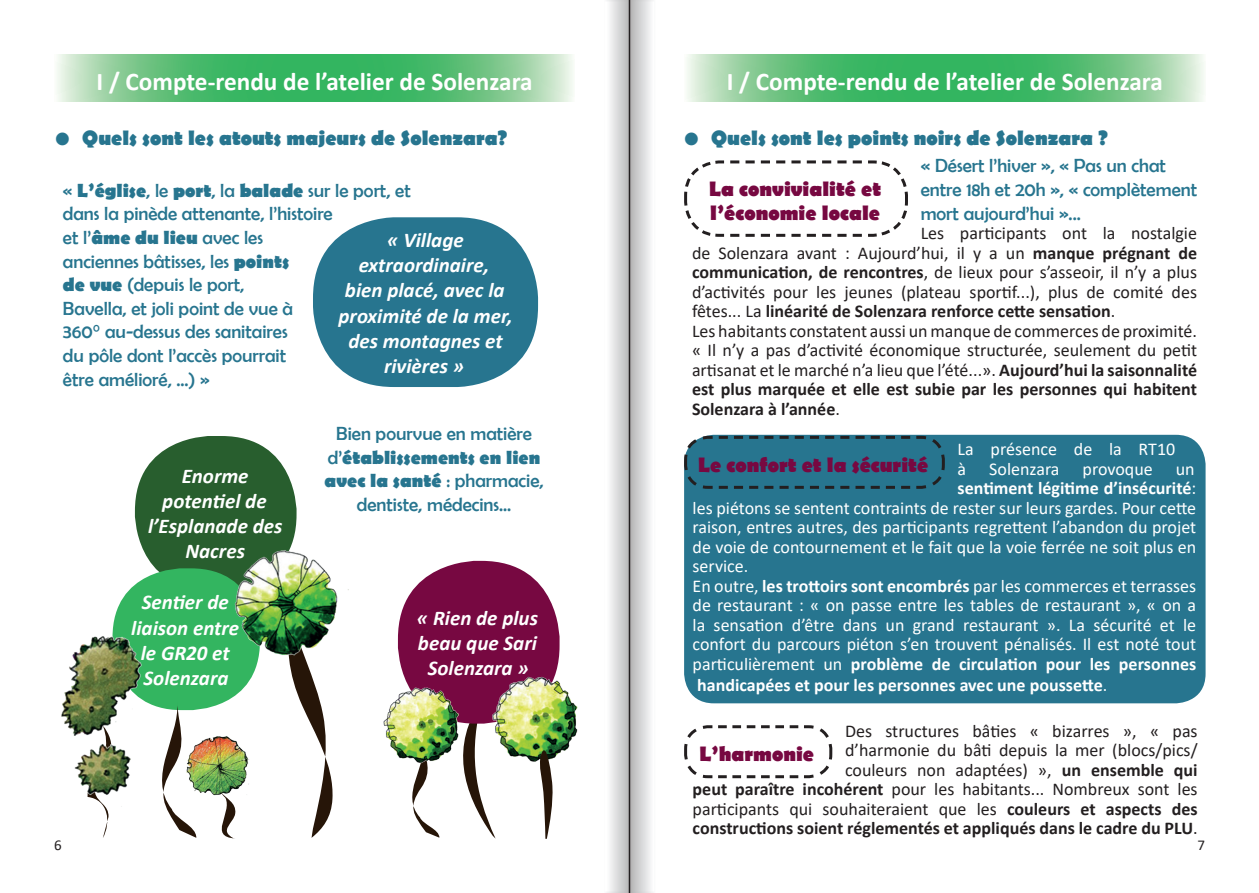
<style>
.page{position:relative;width:1259px;height:893px;background:#fff}
.page>*{position:absolute;margin:0;border:0;box-sizing:border-box;transform-origin:0 0}
.t1{font:700 25.5px "Calibri";color:#fff}
.t2{font:italic 700 21px/25.2px "Calibri";color:#fff;text-align:center}
.t3{font:700 21px "Berlin Sans FB";color:#27758f}
.t4{font:700 21px/23.7px "Berlin Sans FB";color:#770841}
.t5{font:19.2px/23.5px "Berlin Sans FB";color:#27758f}
.t6{font:18px/19.5px "Calibri";color:#231f20}
.t7{font:18px/19.5px "Calibri";color:#fff}
.t8{font:700 18px "Calibri";color:#fff}
.t9{font:15px "Calibri";color:#231f20}
.s1{font-weight:700}
.s2{font-weight:400}
</style>
<div class="page">
<svg style="left:610px;top:3px;width:41px;height:887px"></svg>
<hr style="left:629px;top:0;width:1px;height:893px;background:#231f20">
<div style="left:684px;top:435px;width:521px;height:268px;background:#27758f;border-radius:30px"></div>
<svg style="left:687px;top:54px;width:517px;height:47px;background:#65c380"></svg>
<svg style="left:684px;top:434px;width:262px;height:56px"></svg>
<svg style="left:684px;top:160px;width:224px;height:77px"></svg>
<svg style="left:684px;top:725px;width:149px;height:54px"></svg>
<div style="left:135px;top:436px;width:161px;height:154px;background:#285e2e;border-radius:75px"></div>
<svg style="left:465px;top:724px;width:30px;height:114px"></svg>
<div style="left:398px;top:561px;width:161px;height:163px;background:#770841;border-radius:78px"></div>
<div style="left:112px;top:568px;width:148px;height:142px;background:#33b560;border-radius:69px"></div>
<svg style="left:412px;top:778px;width:27px;height:60px"></svg>
<img style="left:383px;top:670px;width:91px;height:108px">
<svg style="left:57px;top:54px;width:516px;height:47px;background:#65c380"></svg>
<svg style="left:147px;top:702px;width:49px;height:136px"></svg>
<svg style="left:103px;top:806px;width:6px;height:32px"></svg>
<img style="left:61px;top:614px;width:86px;height:192px">
<svg style="left:292px;top:678px;width:41px;height:160px"></svg>
<img style="left:199px;top:529px;width:150px;height:149px">
<img style="left:183px;top:730px;width:66px;height:71px">
<img style="left:476px;top:656px;width:102px;height:123px">
<svg style="left:207px;top:791px;width:30px;height:47px"></svg>
<svg style="left:538px;top:736px;width:15px;height:103px"></svg>
<div style="left:313px;top:217px;width:225px;height:170px;background:#27758f;border-radius:81px"></div>
<h1 class="t1" style="left:97px;top:64px;width:437px">I / Compte-rendu de l’atelier de Solenzara</h1>
<p class="t3" style="left:55px;top:126px;width:453px">• Quels sont les atouts majeurs de Solenzara?</p>
<p class="t5" style="left:63px;top:178px;width:349px">« <span class="s1">L’église</span>, le <span class="s1">port</span>, la <span class="s1">balade</span> sur le port, et dans la pinède attenante, l’histoire<br>et l’<span class="s1">âme du lieu</span> avec les<br>anciennes bâtisses, les <span class="s1">points<br>de vue</span> (depuis le port,<br>Bavella, et joli point de vue à<br>360° au-dessus des sanitaires<br>du pôle dont l’accès pourrait<br>être amélioré, ...) »</p>
<p class="t5" style="left:324px;top:422px;width:220px;text-align:center">Bien pourvue en matière d’<span class="s1">établissements en lien avec la santé</span> : pharmacie, dentiste, médecins...</p>
<p class="t2" style="left:338px;top:227px;width:175px">« Village extraordinaire,<br>bien placé, avec la proximité de la mer, des montagnes et rivières »</p>
<p class="t2" style="left:148px;top:463px;width:136px">Enorme potentiel de l’Esplanade des<br>Nacres</p>
<p class="t2" style="left:131px;top:589px;width:109px">Sentier de liaison entre le GR20 et<br>Solenzara</p>
<p class="t2" style="left:417px;top:605px;width:122px">« Rien de plus beau que Sari<br>Solenzara »</p>
<h1 class="t1" style="left:727px;top:64px;width:437px">I / Compte-rendu de l’atelier de Solenzara</h1>
<p class="t3" style="left:684px;top:126px;width:425px">• Quels sont les points noirs de Solenzara ?</p>
<p class="t5" style="left:920px;top:154px;width:278px">« Désert l’hiver », « Pas un chat entre 18h et 20h », « complètement mort aujourd’hui »...</p>
<p class="t6" style="left:692px;top:223px;width:506px;text-indent:229px">Les participants ont la nostalgie de Solenzara avant : Aujourd’hui, il y a un <span class="s1">manque prégnant de communication, de rencontres</span>, de lieux pour s’asseoir, il n’y a plus d’activités pour les jeunes (plateau sportif...), plus de comité des fêtes... La <span class="s1">linéarité de Solenzara renforce cette sensation</span>.<br>Les habitants constatent aussi un manque de commerces de proximité. « Il n’y a pas d’activité économique structurée, seulement du petit artisanat et le marché n’a lieu que l’été...». <span class="s1">Aujourd’hui la saisonnalité est plus marquée et elle est subie par les personnes qui habitent Solenzara à l’année</span>.</p>
<p class="t4" style="left:709px;top:178px;width:174px">La convivialité et l’économie locale</p>
<p class="t7" style="left:957px;top:439px;width:219px">La présence de la RT10 à</p>
<p class="t4" style="left:698px;top:454px;width:232px">Le confort et la sécurité</p>
<p class="t7" style="left:989px;top:459px;width:72px">Solenzara</p>
<p class="t7" style="left:1082px;top:459px;width:72px">provoque</p>
<p class="t7" style="left:1175px;top:459px;width:20px">un</p>
<p class="t8" style="left:957px;top:476px;width:240px">sentiment légitime d’insécurité<span class="s2">:</span></p>
<p class="t7" style="left:692px;top:498px;width:505px">les piétons se sentent contraints de rester sur leurs gardes. Pour cette</p>
<p class="t7" style="left:692px;top:517px;width:505px">raison, entres autres, des participants regrettent l’abandon du projet</p>
<p class="t7" style="left:692px;top:537px;width:505px">de voie de contournement et le fait que la voie ferrée ne soit plus en</p>
<p class="t7" style="left:692px;top:556px;width:57px">service.</p>
<p class="t7" style="left:692px;top:576px;width:505px">En outre, <span class="s1">les trottoirs sont encombrés</span> par les commerces et terrasses</p>
<p class="t7" style="left:692px;top:595px;width:505px">de restaurant : « on passe entre les tables de restaurant », « on a</p>
<p class="t7" style="left:692px;top:615px;width:505px">la sensation d’être dans un grand restaurant ». La sécurité et le</p>
<p class="t7" style="left:692px;top:634px;width:505px">confort du parcours piéton s’en trouvent pénalisés. Il est noté tout</p>
<p class="t8" style="left:692px;top:651px;width:505px"><span class="s2">particulièrement un</span> problème de circulation pour les personnes</p>
<p class="t8" style="left:697px;top:673px;width:412px">handicapées et pour les personnes avec une poussette<span class="s2">.</span></p>
<p class="t6" style="left:692px;top:721px;width:506px;text-align:right">Des structures bâties « bizarres », « pas<br>d’harmonie du bâti depuis la mer (blocs/pics/<br>couleurs non adaptées) », <span class="s1">un ensemble qui<br>peut paraître incohérent</span> pour les habitants... Nombreux sont les participants qui souhaiteraient que les <span class="s1">couleurs et aspects des constructions soient réglementés et appliqués dans le cadre du PLU</span>.</p>
<p class="t4" style="left:699px;top:743px;width:116px">L’harmonie</p>
<p class="t9" style="left:54px;top:835px;width:9px">6</p>
<p class="t9" style="left:1197px;top:835px;width:9px">7</p>
</div>
